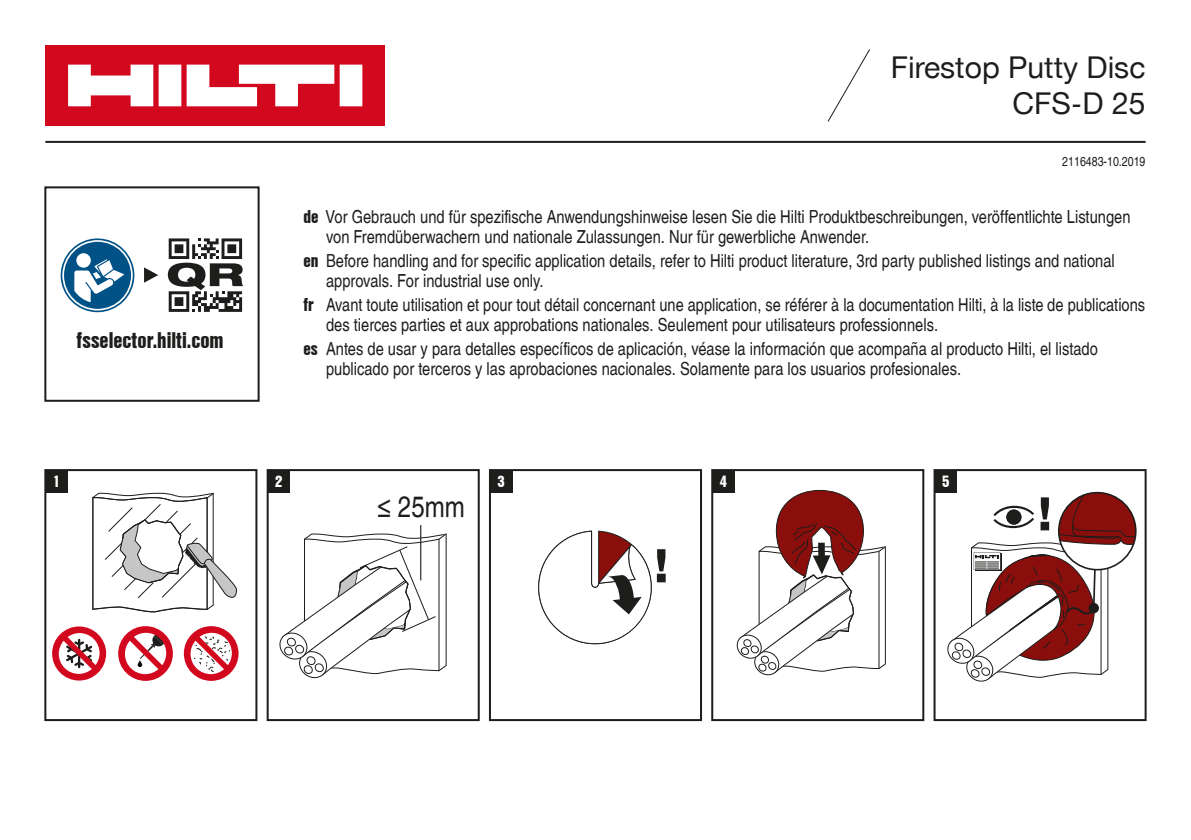
<style>
.page{position:relative;width:1191px;height:840px;background:#fff}
.page>*{position:absolute;margin:0;border:0;box-sizing:border-box;transform-origin:0 0}
.t1{font:30px/36px "Hilti";color:#1d1d1b;text-align:right}
.t2{font:condensed 29.4px "Hilti";color:#1e1e1c}
.t3{font:700 condensed 22px "Hilti";color:#1d1d1b}
.t4{font:condensed 18px/20px "Hilti";color:#1d1d1b}
.t5{font:700 condensed 15.8px "Hilti";color:#fff}
.t6{font:condensed 13px "Hilti";color:#1d1d1b}
.s1{font-weight:700}
</style>
<div class="page">
<div style="left:44px;top:186px;width:216px;height:215px;border:2px solid #1d1d1b"></div>
<div style="left:45px;top:470px;width:23px;height:22px;background:#1d1d1b"></div>
<div style="left:44px;top:469px;width:213px;height:251px;border:2px solid #1d1d1b"></div>
<div style="left:268px;top:470px;width:22px;height:22px;background:#1d1d1b"></div>
<div style="left:267px;top:469px;width:213px;height:251px;border:2px solid #1d1d1b"></div>
<div style="left:712px;top:470px;width:22px;height:22px;background:#1d1d1b"></div>
<div style="left:934px;top:470px;width:23px;height:22px;background:#1d1d1b"></div>
<div style="left:933px;top:469px;width:213px;height:251px;border:2px solid #1d1d1b"></div>
<svg style="left:168px;top:238px;width:75px;height:74px"></svg>
<svg style="left:61px;top:238px;width:73px;height:74px"></svg>
<svg style="left:144px;top:267px;width:14px;height:15px"></svg>
<div style="left:711px;top:469px;width:213px;height:251px;border:2px solid #1d1d1b"></div>
<div style="left:490px;top:470px;width:22px;height:22px;background:#1d1d1b"></div>
<div style="left:489px;top:469px;width:213px;height:251px;border:2px solid #1d1d1b"></div>
<hr style="left:45px;top:141px;width:1100px;height:2px;background:#1d1d1b">
<div style="left:45px;top:45px;width:340px;height:80px;background:#d2091e"></div>
<svg style="left:68px;top:65px;width:294px;height:41px"></svg>
<svg style="left:827px;top:49px;width:43px;height:73px"></svg>
<svg style="left:92px;top:492px;width:145px;height:120px"></svg>
<svg style="left:118px;top:626px;width:55px;height:54px"></svg>
<svg style="left:184px;top:626px;width:54px;height:54px"></svg>
<hr style="left:420px;top:524px;width:1px;height:56px;background:#000">
<svg style="left:279px;top:532px;width:168px;height:147px"></svg>
<svg style="left:736px;top:489px;width:150px;height:187px"></svg>
<svg style="left:538px;top:530px;width:127px;height:115px"></svg>
<svg style="left:52px;top:626px;width:54px;height:54px"></svg>
<svg style="left:946px;top:492px;width:189px;height:190px"></svg>
<h1 class="t1" style="left:891px;top:50px;width:256px">Firestop Putty Disc<br>CFS-D 25</h1>
<p class="t3" style="left:77px;top:327px;width:149px">fsselector.hilti.com</p>
<p class="t6" style="left:1062px;top:154px;width:85px">2116483-10.2019</p>
<p class="t4" style="left:326px;top:207px;width:806px;text-indent:-23px"><span class="s1">de</span> Vor Gebrauch und für spezifische Anwendungshinweise lesen Sie die Hilti Produktbeschreibungen, veröffentlichte Listungen von Fremdüberwachern und nationale Zulassungen. Nur für gewerbliche Anwender.</p>
<p class="t4" style="left:326px;top:251px;width:790px;text-indent:-23px"><span class="s1">en</span> Before handling and for specific application details, refer to Hilti product literature, 3rd party published listings and national approvals. For industrial use only.</p>
<p class="t4" style="left:326px;top:295px;width:820px;text-indent:-23px"><span class="s1">fr</span> Avant toute utilisation et pour tout détail concernant une application, se référer à la documentation Hilti, à la liste de publications des tierces parties et aux approbations nationales. Seulement pour utilisateurs professionnels.</p>
<p class="t4" style="left:326px;top:339px;width:773px;text-indent:-23px"><span class="s1">es</span> Antes de usar y para detalles específicos de aplicación, véase la información que acompaña al producto Hilti, el listado publicado por terceros y las aprobaciones nacionales. Solamente para los usuarios profesionales.</p>
<p class="t5" style="left:53px;top:472px;width:9px">1</p>
<p class="t5" style="left:275px;top:472px;width:9px">2</p>
<p class="t5" style="left:720px;top:472px;width:9px">4</p>
<p class="t5" style="left:942px;top:472px;width:9px">5</p>
<p class="t5" style="left:497px;top:472px;width:9px">3</p>
<h2 class="t2" style="left:377px;top:489px;width:89px">≤ 25mm</h2>
</div>
